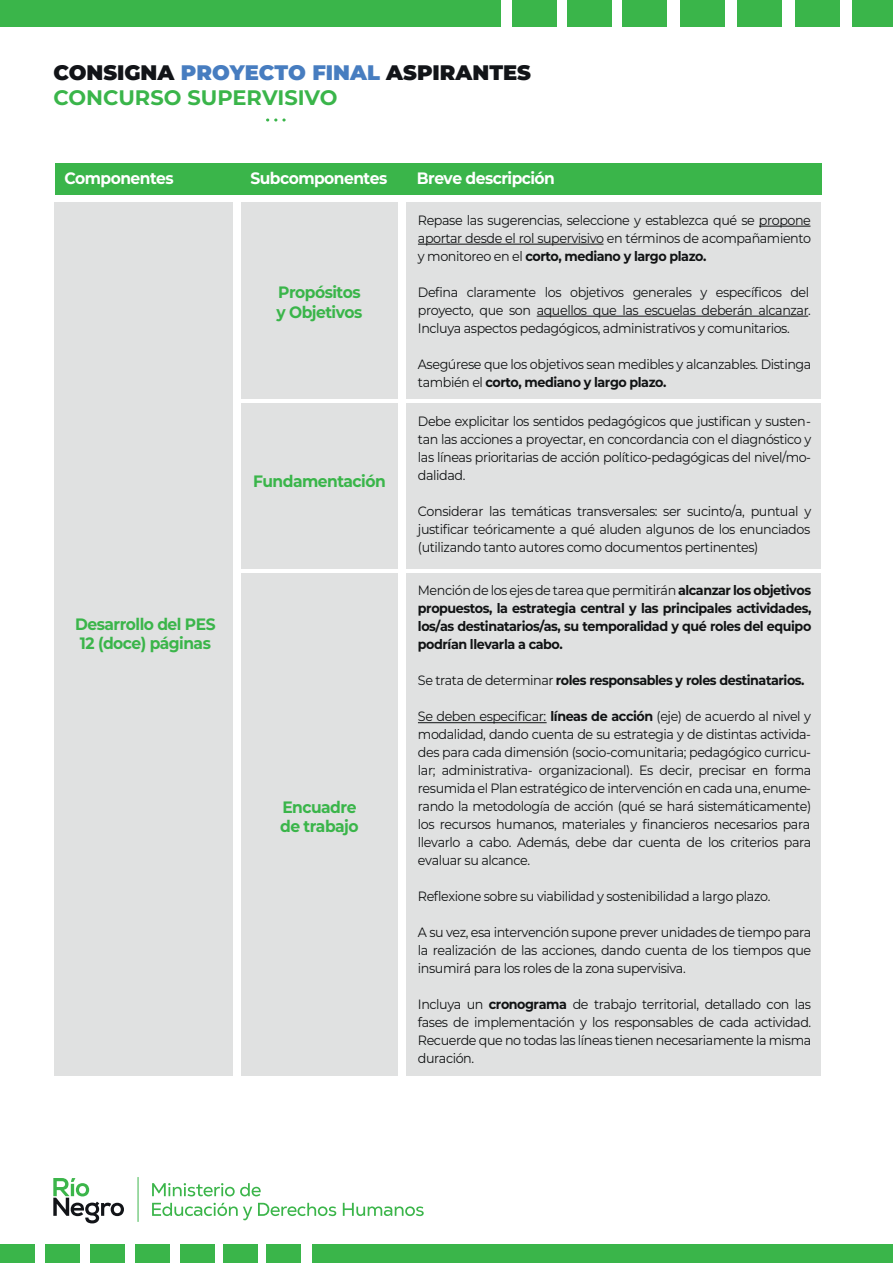
<style>
.page{position:relative;width:893px;height:1263px;background:#fff}
.page>*{position:absolute;margin:0;border:0;box-sizing:border-box;transform-origin:0 0}
.t1{font:700 21px/25.2px "Montserrat";color:#3ab54a}
.t2{font:700 16.5px/19.8px "Montserrat";letter-spacing:-.035em;color:#3ab54a;scale:.94 1}
.t3{font:700 16.5px "Montserrat";letter-spacing:-.035em;color:#fff;scale:.94 1}
.t4{font:13.5px/18px "Montserrat";letter-spacing:-.035em;color:#111314;text-align:justify;scale:.94 1}
.t5{font:700 13.5px/18px "Montserrat";letter-spacing:-.035em;color:#111314;text-align:justify;scale:.94 1}
.s1{font-weight:900;color:#121418}
.s2{font-weight:900;color:#477dc0}
.s3{font-weight:700}
.s4{font-weight:400}
</style>
<div class="page">
<div style="left:56px;top:164px;width:766px;height:31px;background:#3ab54a"></div>
<div style="left:54px;top:202px;width:178px;height:874px;background:#e0e1e1"></div>
<div style="left:242px;top:202px;width:156px;height:197px;background:#e0e1e1"></div>
<div style="left:406px;top:202px;width:414px;height:197px;background:#e0e1e1"></div>
<hr style="left:759px;top:226px;width:51px;height:1px;background:#111314">
<hr style="left:418px;top:244px;width:185px;height:1px;background:#111314">
<hr style="left:537px;top:316px;width:271px;height:1px;background:#111314">
<div style="left:242px;top:404px;width:156px;height:164px;background:#e0e1e1"></div>
<div style="left:406px;top:404px;width:414px;height:164px;background:#e0e1e1"></div>
<div style="left:242px;top:573px;width:156px;height:503px;background:#e0e1e1"></div>
<div style="left:406px;top:573px;width:414px;height:503px;background:#e0e1e1"></div>
<hr style="left:418px;top:722px;width:129px;height:1px;background:#111314">
<div style="left:512px;top:0;width:44px;height:27px;background:#3ab54a"></div>
<div style="left:0;top:0;width:500px;height:27px;background:#3ab54a"></div>
<div style="left:567px;top:0;width:45px;height:27px;background:#3ab54a"></div>
<div style="left:622px;top:0;width:45px;height:27px;background:#3ab54a"></div>
<div style="left:680px;top:0;width:44px;height:27px;background:#3ab54a"></div>
<div style="left:737px;top:0;width:45px;height:27px;background:#3ab54a"></div>
<div style="left:795px;top:0;width:44px;height:27px;background:#3ab54a"></div>
<div style="left:852px;top:0;width:41px;height:27px;background:#3ab54a"></div>
<div style="left:312px;top:1244px;width:581px;height:19px;background:#3ab54a"></div>
<div style="left:266px;top:1244px;width:35px;height:19px;background:#3ab54a"></div>
<div style="left:223px;top:1244px;width:35px;height:19px;background:#3ab54a"></div>
<div style="left:180px;top:1244px;width:35px;height:19px;background:#3ab54a"></div>
<div style="left:135px;top:1244px;width:35px;height:19px;background:#3ab54a"></div>
<div style="left:90px;top:1244px;width:35px;height:19px;background:#3ab54a"></div>
<div style="left:45px;top:1244px;width:35px;height:19px;background:#3ab54a"></div>
<div style="left:0;top:1244px;width:35px;height:19px;background:#3ab54a"></div>
<svg style="left:152px;top:1183px;width:109px;height:13px"></svg>
<svg style="left:152px;top:1203px;width:100px;height:17px"></svg>
<svg style="left:258px;top:1203px;width:78px;height:13px"></svg>
<svg style="left:343px;top:1203px;width:81px;height:13px"></svg>
<hr style="left:138px;top:1177px;width:1px;height:45px;background:#3bb54a">
<svg style="left:53px;top:1178px;width:71px;height:45px"></svg>
<svg style="left:266px;top:118px;width:20px;height:4px"></svg>
<h1 class="t1" style="left:53px;top:60px;width:479px"><span class="s1">CONSIGNA</span> <span class="s2">PROYECTO FINAL</span> <span class="s1">ASPIRANTES<br></span>CONCURSO SUPERVISIVO</h1>
<p class="t3" style="left:64px;top:167px;width:118px">Componentes</p>
<p class="t2" style="left:75px;top:613px;width:151px">Desarrollo del PES<br>12 (doce) páginas</p>
<p class="t3" style="left:250px;top:167px;width:147px">Subcomponentes</p>
<p class="t3" style="left:417px;top:167px;width:148px">Breve descripción</p>
<p class="t4" style="left:418px;top:211px;width:420px">Repase las sugerencias, seleccione y establezca qué se propone aportar desde el rol supervisivo en términos de acompañamiento y monitoreo en el <span class="s3">corto, mediano y largo plazo.</span></p>
<p class="t4" style="left:418px;top:283px;width:420px;text-align:left">Defina claramente los objetivos generales y específicos del proyecto, que son aquellos que las escuelas deberán alcanzar.<br>Incluya aspectos pedagógicos, administrativos y comunitarios.</p>
<p class="t4" style="left:418px;top:355px;width:420px">Asegúrese que los objetivos sean medibles y alcanzables. Distinga también el <span class="s3">corto, mediano y largo plazo.</span></p>
<p class="t2" style="left:276px;top:282px;width:93px">Propósitos y Objetivos</p>
<p class="t2" style="left:253px;top:471px;width:143px">Fundamentación</p>
<p class="t2" style="left:280px;top:796px;width:85px">Encuadre de trabajo</p>
<p class="t4" style="left:418px;top:412px;width:420px">Debe explicitar los sentidos pedagógicos que justifican y susten&shy;tan las acciones a proyectar, en concordancia con el diagnóstico y las líneas prioritarias de acción político-pedagógicas del nivel/mo&shy;dalidad.</p>
<p class="t4" style="left:418px;top:502px;width:420px">Considerar las temáticas transversales: ser sucinto/a, puntual y justificar teóricamente a qué aluden algunos de los enunciados (utilizando tanto autores como documentos pertinentes)</p>
<p class="t5" style="left:418px;top:581px;width:420px"><span class="s4">Mención de los ejes de tarea que permitirán</span> alcanzar los objetivos propuestos, la estrategia central y las principales actividades, los/as destinatarios/as, su temporalidad y qué roles del equipo podrían llevarla a cabo.</p>
<p class="t5" style="left:418px;top:671px;width:413px"><span class="s4">Se trata de determinar</span> roles responsables y roles destinatarios.</p>
<p class="t4" style="left:418px;top:707px;width:420px">Se deben especificar: <span class="s3">líneas de acción</span> (eje) de acuerdo al nivel y modalidad, dando cuenta de su estrategia y de distintas activida&shy;des para cada dimensión (socio-comunitaria; pedagógico curricu&shy;lar; administrativa- organizacional). Es decir, precisar en forma resumida el Plan estratégico de intervención en cada una, enume&shy;rando la metodología de acción (qué se hará sistemáticamente) los recursos humanos, materiales y financieros necesarios para llevarlo a cabo. Además, debe dar cuenta de los criterios para evaluar su alcance.</p>
<p class="t4" style="left:418px;top:887px;width:376px">Reflexione sobre su viabilidad y sostenibilidad a largo plazo.</p>
<p class="t4" style="left:418px;top:923px;width:420px">A su vez, esa intervención supone prever unidades de tiempo para la realización de las acciones, dando cuenta de los tiempos que insumirá para los roles de la zona supervisiva.</p>
<p class="t4" style="left:418px;top:995px;width:420px">Incluya un <span class="s3">cronograma</span> de trabajo territorial, detallado con las fases de implementación y los responsables de cada actividad.<br>Recuerde que no todas las líneas tienen necesariamente la misma duración.</p>
</div>
